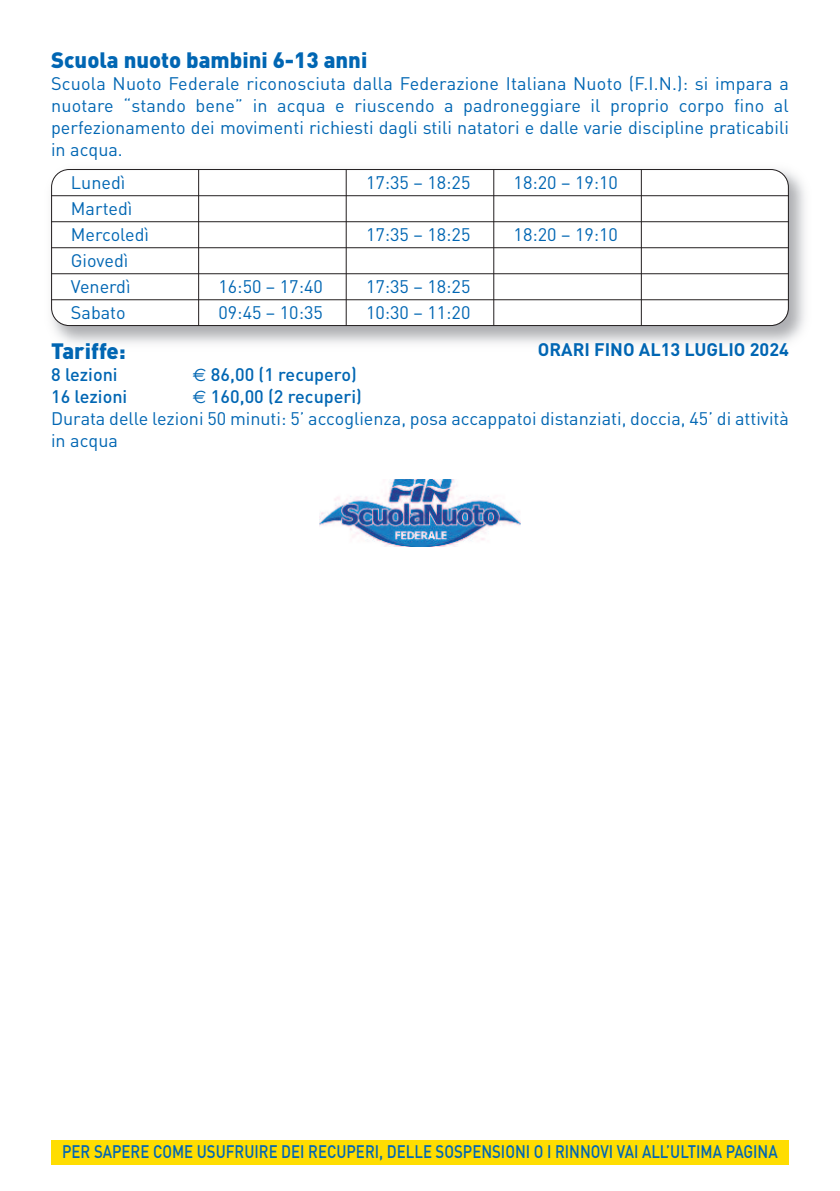
<style>
.page{position:relative;width:840px;height:1191px;background:#fff}
.page>*{position:absolute;margin:0;border:0;box-sizing:border-box;transform-origin:0 0}
.t1{font:900 22px "DINOT";color:#0166b3}
.t2{font:18px/22px "DINOT";color:#0166b3}
.t3{font:500 18px "DINOT";color:#0166b3;scale:.83 1}
.t4{font:500 18px "DINOT";color:#0166b3}
.t5{font:700 18px "DINOT";color:#0166b3}
.s1{font-family:"Euro Sans";font-weight:400}
.s2{font-family:"Euro Sans"}
.s3{font-weight:500}
</style>
<div class="page">
<img style="left:51px;top:169px;width:754px;height:175px">
<svg style="left:52px;top:170px;width:735px;height:155px"></svg>
<div style="left:51px;top:169px;width:737px;height:157px;border:2px solid #231f20;border-radius:18px"></div>
<hr style="left:198px;top:169px;width:1px;height:157px;background:#231f20">
<hr style="left:345px;top:169px;width:1px;height:157px;background:#231f20">
<hr style="left:493px;top:169px;width:1px;height:157px;background:#231f20">
<hr style="left:640px;top:169px;width:1px;height:157px;background:#231f20">
<hr style="left:51px;top:195px;width:737px;height:1px;background:#231f20">
<hr style="left:51px;top:221px;width:737px;height:1px;background:#231f20">
<hr style="left:51px;top:247px;width:737px;height:1px;background:#231f20">
<hr style="left:51px;top:273px;width:737px;height:1px;background:#231f20">
<hr style="left:51px;top:299px;width:737px;height:1px;background:#231f20">
<div style="left:51px;top:1140px;width:737px;height:24px;background:#ffdd01"></div>
<img style="left:319px;top:480px;width:201px;height:66px">
<p class="t1" style="left:51px;top:52px;width:317px">Scuola nuoto bambini 6-13 anni</p>
<p class="t2" style="left:51px;top:74px;width:739px;text-align:justify">Scuola Nuoto Federale riconosciuta dalla Federazione Italiana Nuoto (F.I.N.): si impara a nuotare “stando bene” in acqua e riuscendo a padroneggiare il proprio corpo fino al perfezionamento dei movimenti richiesti dagli stili natatori e dalle varie discipline praticabili in acqua.</p>
<p class="t2" style="left:71px;top:173px;width:56px">Lunedì</p>
<p class="t2" style="left:366px;top:173px;width:106px">17:35 – 18:25</p>
<p class="t2" style="left:513px;top:173px;width:106px">18:20 – 19:10</p>
<p class="t2" style="left:71px;top:197px;width:80px;line-height:26px">Martedì<br>Mercoledì</p>
<p class="t2" style="left:366px;top:225px;width:106px">17:35 – 18:25</p>
<p class="t2" style="left:513px;top:225px;width:106px">18:20 – 19:10</p>
<p class="t2" style="left:71px;top:249px;width:61px;line-height:26px">Giovedì<br>Venerdì</p>
<p class="t2" style="left:218px;top:277px;width:106px">16:50 – 17:40</p>
<p class="t2" style="left:366px;top:277px;width:106px">17:35 – 18:25</p>
<p class="t2" style="left:71px;top:303px;width:56px">Sabato</p>
<p class="t2" style="left:218px;top:303px;width:106px">09:45 – 10:35</p>
<p class="t2" style="left:366px;top:303px;width:106px">10:30 – 11:20</p>
<p class="t5" style="left:537px;top:343px;width:252px">ORARI FINO AL13 LUGLIO 2024</p>
<p class="t1" style="left:51px;top:343px;width:76px">Tariffe:</p>
<p class="t4" style="left:51px;top:368px;width:68px">8 lezioni</p>
<p class="t4" style="left:193px;top:368px;width:165px"><span class="s1">€</span> 86,00 (1 recupero)</p>
<p class="t4" style="left:51px;top:390px;width:78px">16 lezioni</p>
<p class="t2" style="left:51px;top:388px;width:738px;text-indent:142px"><span class="s2">€</span> <span class="s3">160,00 (2 recuperi)<br></span>Durata delle lezioni 50 minuti: 5’ accoglienza, posa accappatoi distanziati, doccia, 45’ di attività in acqua</p>
<p class="t3" style="left:62px;top:1145px;width:863px">PER SAPERE COME USUFRUIRE DEI RECUPERI, DELLE SOSPENSIONI O I RINNOVI VAI ALL’ULTIMA PAGINA</p>
</div>
